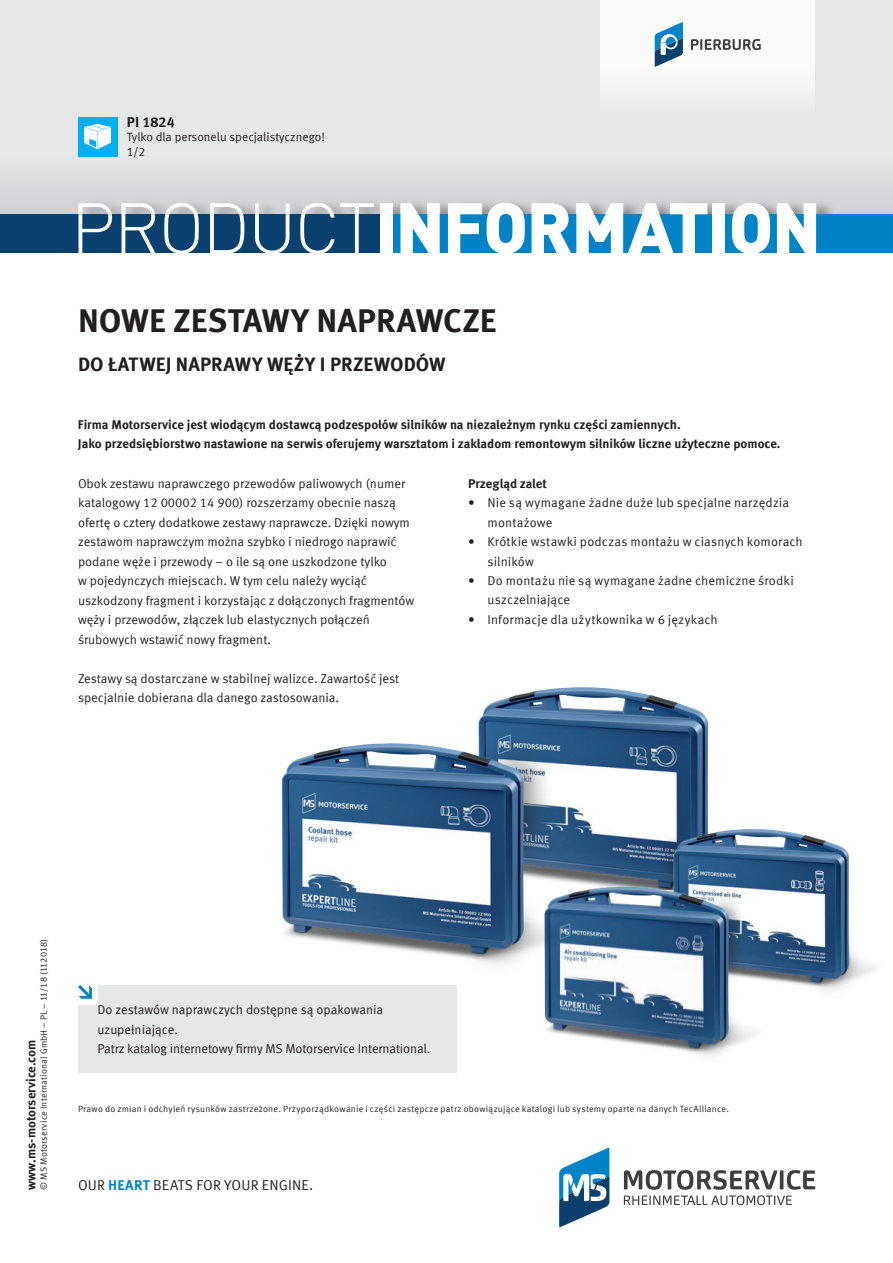
<style>
.page{position:relative;width:893px;height:1263px;background:#fff}
.page>*{position:absolute;margin:0;border:0;box-sizing:border-box;transform-origin:0 0}
.t1{font:900 70.5px "DIN Pro";letter-spacing:-.025em;color:#fff}
.t2{font:700 33px "Meta Offc Pro";color:#231f20}
.t3{font:700 19.5px "Meta Offc Pro";letter-spacing:.005em;color:#231f20}
.t4{font:14.25px "Meta Offc Pro Norm";letter-spacing:.01em;color:#231f20}
.t5{font:700 14.25px "Meta Offc Pro";letter-spacing:.005em;color:#231f20}
.t6{font:12.75px/19.5px "Meta Offc Pro Norm";color:#231f20}
.t7{font:700 12.75px/19.5px "Meta Offc Pro";color:#231f20}
.t8{font:12px "Meta Offc Pro Norm";color:#231f20}
.t9{font:9px "Meta Offc Pro Norm";letter-spacing:.025em;color:#231f20}
.s1{font-weight:300}
.s2{font-family:"Meta Offc Pro";font-weight:700;color:#0082c7}
</style>
<div class="page">
<svg style="left:559px;top:1147px;width:50px;height:80px"></svg>
<svg style="left:624px;top:1170px;width:191px;height:35px"></svg>
<div style="left:0;top:0;width:893px;height:224px;background:#e6e7e9"></div>
<div style="left:0;top:156px;width:893px;height:58px;background:#dcdee0"></div>
<div style="left:80px;top:198px;width:756px;height:16px;background:#231f20;opacity:.4"></div>
<div style="left:78px;top:117px;width:39px;height:39px;background:#00aeef"></div>
<svg style="left:84px;top:124px;width:27px;height:25px"></svg>
<div style="left:0;top:214px;width:893px;height:39px;background:#09406e"></div>
<div style="left:386px;top:214px;width:507px;height:39px;background:#0082c7"></div>
<div style="left:600px;top:0;width:215px;height:117px;background:linear-gradient(to bottom,#fff,#edeeef)"></div>
<svg style="left:691px;top:39px;width:70px;height:11px"></svg>
<svg style="left:655px;top:22px;width:28px;height:45px"></svg>
<img style="left:479px;top:687px;width:230px;height:181px">
<img style="left:657px;top:812px;width:220px;height:179px">
<img style="left:544px;top:868px;width:232px;height:188px">
<img style="left:281px;top:720px;width:315px;height:258px">
<div style="left:78px;top:985px;width:378px;height:88px;background:#e6e7e9"></div>
<div style="left:78px;top:985px;width:19px;height:19px;background:#fff"></div>
<svg style="left:78px;top:985px;width:14px;height:14px"></svg>
<p class="t5" style="left:127px;top:111px;width:50px">PI 1824</p>
<p class="t8" style="left:127px;top:128px;width:200px">Tylko dla personelu specjalistycznego!</p>
<p class="t8" style="left:127px;top:143px;width:20px">1/2</p>
<h1 class="t1" style="left:71px;top:172px;width:752px"><span class="s1">PRODUCT</span>INFORMATION</h1>
<h2 class="t2" style="left:78px;top:294px;width:420px">NOWE ZESTAWY NAPRAWCZE</h2>
<h3 class="t3" style="left:78px;top:348px;width:369px">DO ŁATWEJ NAPRAWY WĘŻY I PRZEWODÓW</h3>
<p class="t7" style="left:78px;top:414px;width:704px">Firma Motorservice jest wiodącym dostawcą podzespołów silników na niezależnym rynku części zamiennych.<br>Jako przedsiębiorstwo nastawione na serwis oferujemy warsztatom i zakładom remontowym silników liczne użyteczne pomoce.</p>
<p class="t6" style="left:78px;top:473px;width:338px">Obok zestawu naprawczego przewodów paliwowych (numer katalogowy 12 00002 14 900) rozszerzamy obecnie naszą ofertę o cztery dodatkowe zestawy naprawcze. Dzięki nowym zestawom naprawczym można szybko i niedrogo naprawić podane węże i przewody – o ile są one uszkodzone tylko<br>w pojedynczych miejscach. W tym celu należy wyciąć uszkodzony fragment i korzystając z dołączonych fragmentów węży i przewodów, złączek lub elastycznych połączeń śrubowych wstawić nowy fragment.</p>
<p class="t6" style="left:78px;top:667px;width:323px">Zestawy są dostarczane w stabilnej walizce. Zawartość jest specjalnie dobierana dla danego zastosowania.</p>
<p class="t7" style="left:468px;top:472px;width:81px">Przegląd zalet</p>
<p class="t6" style="left:487px;top:492px;width:303px;text-indent:-19px">• Nie są wymagane żadne duże lub specjalne narzędzia montażowe</p>
<p class="t6" style="left:487px;top:531px;width:317px;text-indent:-19px">• Krótkie wstawki podczas montażu w ciasnych komorach silników</p>
<p class="t6" style="left:487px;top:570px;width:308px;text-indent:-19px">• Do montażu nie są wymagane żadne chemiczne środki uszczelniające</p>
<p class="t6" style="left:468px;top:609px;width:251px">• Informacje dla użytkownika w 6 językach</p>
<p class="t9" style="left:37px;top:1189px;width:253px;rotate:-90deg">© MS Motorservice International GmbH – PL – 11/18 (112018)</p>
<p class="t7" style="left:21px;top:1189px;width:151px;rotate:-90deg">www.ms-motorservice.com</p>
<p class="t6" style="left:97px;top:999px;width:335px">Do zestawów naprawczych dostępne są opakowania uzupełniające.<br>Patrz katalog internetowy firmy MS Motorservice International.</p>
<p class="t9" style="left:78px;top:1102px;width:652px">Prawo do zmian i odchyleń rysunków zastrzeżone. Przyporządkowanie i części zastępcze patrz obowiązujące katalogi lub systemy oparte na danych TecAlliance.</p>
<p class="t4" style="left:78px;top:1174px;width:237px">OUR <span class="s2">HEART</span> BEATS FOR YOUR ENGINE.</p>
</div>
